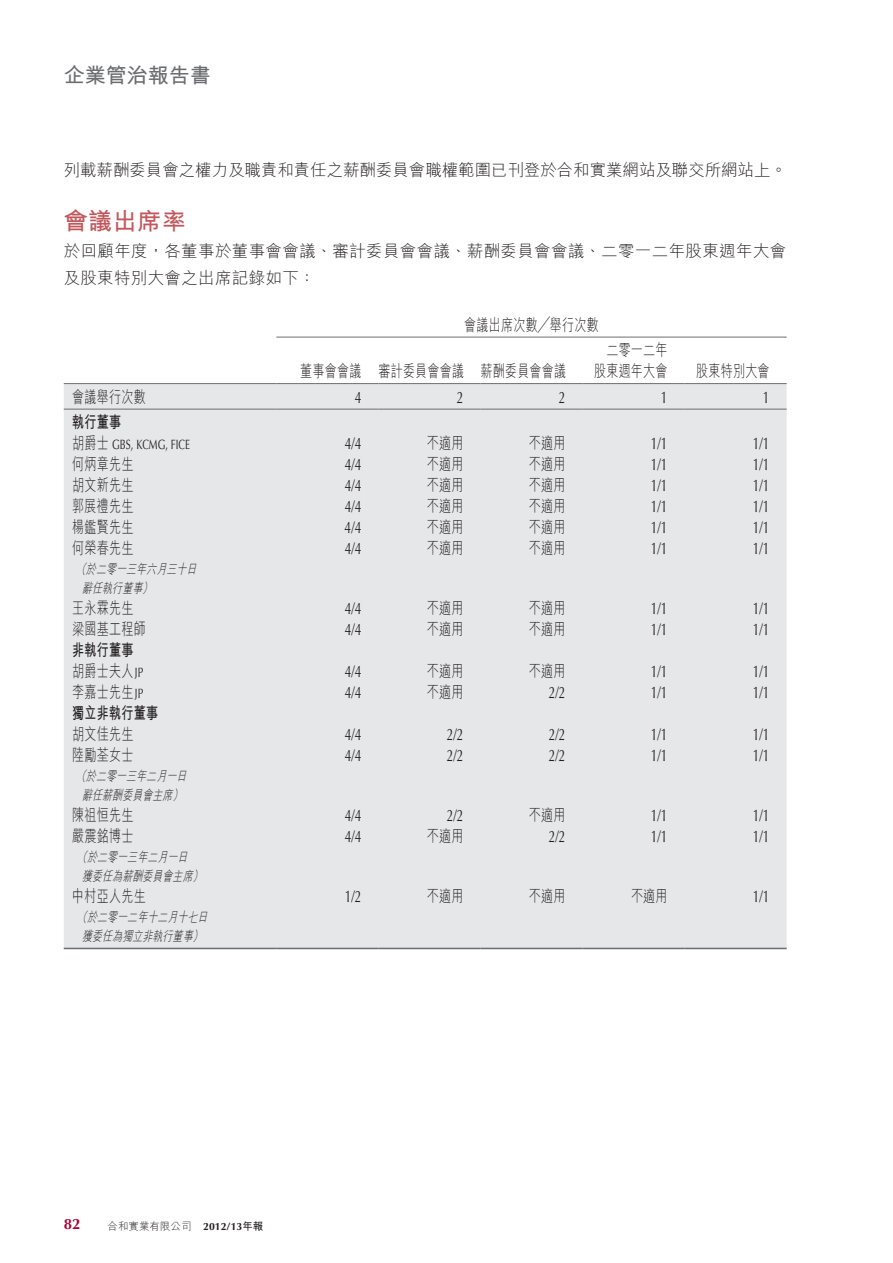
<style>
.page{position:relative;width:893px;height:1263px;background:#fff}
.page>*{position:absolute;margin:0;border:0;box-sizing:border-box;transform-origin:0 0}
.t1{font:700 24px "M Hei HK";letter-spacing:.02em;color:#c1585c}
.t2{font:700 21px "M Hei HK";color:#6c6d70}
.t3{font:300 16.5px/21px "M Hei HK";letter-spacing:.02em;color:#231f20;text-align:right;scale:.73 1}
.t4{font:16.5px "Optima LT Std";color:#231f20;scale:.73 1}
.t5{font:300 16.5px/27px "M Hei HK";letter-spacing:.02em;color:#231f20}
.t6{font:300 16.5px "M Hei HK";letter-spacing:-.005em;color:#231f20}
.t7{font:700 16.5px/21px "M Hei HK";letter-spacing:.02em;color:#231f20;scale:.73 1}
.t8{font:700 15px "Optima LT Std";color:#ab0333}
.t9{font:italic 300 13.5px/19.5px "M Hei HK";color:#231f20;scale:.73 1}
.t10{font:13.5px "Optima LT Std";color:#231f20;scale:.73 1}
.t11{font:300 10.5px "M Hei HK";color:#231f20}
.s1{font-family:"M Hei HK";font-weight:300;font-size:16.5px}
.s2{font-weight:300}
.s3{font-family:"Optima LT Std";font-weight:400;font-size:13.5px}
.s4{font-family:"Optima LT Std";font-weight:700}
.s5{font-weight:700}
</style>
<div class="page">
<div style="left:64px;top:384px;width:723px;height:564px;background:#e6e7e9"></div>
<hr style="left:276px;top:337px;width:511px;height:1px;background:#6c6d70">
<hr style="left:64px;top:383px;width:212px;height:1px;background:#6c6d70">
<hr style="left:276px;top:383px;width:102px;height:1px;background:#6c6d70">
<hr style="left:378px;top:383px;width:102px;height:1px;background:#6c6d70">
<hr style="left:480px;top:383px;width:103px;height:1px;background:#6c6d70">
<hr style="left:583px;top:383px;width:102px;height:1px;background:#6c6d70">
<hr style="left:685px;top:383px;width:102px;height:1px;background:#6c6d70">
<hr style="left:64px;top:409px;width:212px;height:1px;background:#6c6d70">
<hr style="left:276px;top:409px;width:102px;height:1px;background:#6c6d70">
<hr style="left:378px;top:409px;width:102px;height:1px;background:#6c6d70">
<hr style="left:480px;top:409px;width:103px;height:1px;background:#6c6d70">
<hr style="left:583px;top:409px;width:102px;height:1px;background:#6c6d70">
<hr style="left:685px;top:409px;width:102px;height:1px;background:#6c6d70">
<hr style="left:64px;top:948px;width:212px;height:1px;background:#6c6d70">
<hr style="left:276px;top:948px;width:102px;height:1px;background:#6c6d70">
<hr style="left:378px;top:948px;width:102px;height:1px;background:#6c6d70">
<hr style="left:480px;top:948px;width:103px;height:1px;background:#6c6d70">
<hr style="left:583px;top:948px;width:102px;height:1px;background:#6c6d70">
<hr style="left:685px;top:948px;width:102px;height:1px;background:#6c6d70">
<p class="t2" style="left:64px;top:60px;width:148px">企業管治報告書</p>
<p class="t6" style="left:64px;top:162px;width:725px">列載薪酬委員會之權力及職責和責任之薪酬委員會職權範圍已刊登於合和實業網站及聯交所網站上。</p>
<h1 class="t1" style="left:64px;top:204px;width:123px">會議出席率</h1>
<p class="t5" style="left:64px;top:238px;width:724px">於回顧年度，各董事於董事會會議、審計委員會會議、薪酬委員會會議、二零一二年股東週年大會及股東特別大會之出席記錄如下：</p>
<p class="t3" style="left:464px;top:314px;width:186px">會議出席次數╱舉行次數</p>
<p class="t3" style="left:300px;top:361px;width:366px">董事會會議 審計委員會會議 薪酬委員會會議</p>
<p class="t3" style="left:594px;top:340px;width:102px">二零一二年股東週年大會</p>
<p class="t3" style="left:696px;top:361px;width:102px">股東特別大會</p>
<p class="t3" style="left:72px;top:386px;width:102px">會議舉行次數</p>
<p class="t4" style="left:355px;top:388px;width:11px">4</p>
<p class="t4" style="left:457px;top:388px;width:11px">2</p>
<p class="t4" style="left:559px;top:388px;width:11px">2</p>
<p class="t4" style="left:661px;top:388px;width:11px">1</p>
<p class="t4" style="left:763px;top:388px;width:11px">1</p>
<p class="t7" style="left:72px;top:410px;width:68px">執行董事</p>
<p class="t10" style="left:72px;top:437px;width:163px"><span class="s1">胡爵士</span> GBS, KCMG, FICE</p>
<p class="t4" style="left:345px;top:434px;width:24px">4/4</p>
<p class="t3" style="left:427px;top:433px;width:52px">不適用</p>
<p class="t3" style="left:529px;top:433px;width:52px">不適用</p>
<p class="t4" style="left:651px;top:434px;width:24px">1/1</p>
<p class="t4" style="left:753px;top:434px;width:24px">1/1</p>
<p class="t3" style="left:72px;top:454px;width:85px">何炳章先生</p>
<p class="t4" style="left:345px;top:455px;width:24px">4/4</p>
<p class="t3" style="left:427px;top:454px;width:52px">不適用</p>
<p class="t3" style="left:529px;top:454px;width:52px">不適用</p>
<p class="t4" style="left:651px;top:455px;width:24px">1/1</p>
<p class="t4" style="left:753px;top:455px;width:24px">1/1</p>
<p class="t3" style="left:72px;top:475px;width:85px">胡文新先生</p>
<p class="t4" style="left:345px;top:476px;width:24px">4/4</p>
<p class="t3" style="left:427px;top:475px;width:52px">不適用</p>
<p class="t3" style="left:529px;top:475px;width:52px">不適用</p>
<p class="t4" style="left:651px;top:476px;width:24px">1/1</p>
<p class="t4" style="left:753px;top:476px;width:24px">1/1</p>
<p class="t3" style="left:72px;top:496px;width:85px">郭展禮先生</p>
<p class="t4" style="left:345px;top:497px;width:24px">4/4</p>
<p class="t3" style="left:427px;top:496px;width:52px">不適用</p>
<p class="t3" style="left:529px;top:496px;width:52px">不適用</p>
<p class="t4" style="left:651px;top:497px;width:24px">1/1</p>
<p class="t4" style="left:753px;top:497px;width:24px">1/1</p>
<p class="t3" style="left:72px;top:517px;width:85px">楊鑑賢先生</p>
<p class="t4" style="left:345px;top:518px;width:24px">4/4</p>
<p class="t3" style="left:427px;top:517px;width:52px">不適用</p>
<p class="t3" style="left:529px;top:517px;width:52px">不適用</p>
<p class="t4" style="left:651px;top:518px;width:24px">1/1</p>
<p class="t4" style="left:753px;top:518px;width:24px">1/1</p>
<p class="t3" style="left:72px;top:538px;width:85px">何榮春先生</p>
<p class="t9" style="left:82px;top:559px;width:162px;text-indent:-6px">（於二零一三年六月三十日辭任執行董事）</p>
<p class="t4" style="left:345px;top:539px;width:24px">4/4</p>
<p class="t3" style="left:427px;top:538px;width:52px">不適用</p>
<p class="t3" style="left:529px;top:538px;width:52px">不適用</p>
<p class="t4" style="left:651px;top:539px;width:24px">1/1</p>
<p class="t4" style="left:753px;top:539px;width:24px">1/1</p>
<p class="t3" style="left:72px;top:597px;width:85px">王永霖先生</p>
<p class="t4" style="left:345px;top:599px;width:24px">4/4</p>
<p class="t3" style="left:427px;top:597px;width:52px">不適用</p>
<p class="t3" style="left:529px;top:597px;width:52px">不適用</p>
<p class="t4" style="left:651px;top:599px;width:24px">1/1</p>
<p class="t4" style="left:753px;top:599px;width:24px">1/1</p>
<p class="t3" style="left:72px;top:618px;width:102px">梁國基工程師</p>
<p class="t4" style="left:345px;top:620px;width:24px">4/4</p>
<p class="t3" style="left:427px;top:618px;width:52px">不適用</p>
<p class="t3" style="left:529px;top:618px;width:52px">不適用</p>
<p class="t4" style="left:651px;top:620px;width:24px">1/1</p>
<p class="t4" style="left:753px;top:620px;width:24px">1/1</p>
<p class="t7" style="left:72px;top:638px;width:99px">非執行董事<span class="s2">胡爵士夫人</span><span class="s3">JP</span></p>
<p class="t4" style="left:345px;top:662px;width:24px">4/4</p>
<p class="t3" style="left:427px;top:660px;width:52px">不適用</p>
<p class="t3" style="left:529px;top:660px;width:52px">不適用</p>
<p class="t4" style="left:651px;top:662px;width:24px">1/1</p>
<p class="t4" style="left:753px;top:662px;width:24px">1/1</p>
<p class="t3" style="left:72px;top:681px;width:99px">李嘉士先生<span class="s3">JP</span></p>
<p class="t4" style="left:345px;top:683px;width:24px">4/4</p>
<p class="t3" style="left:427px;top:681px;width:52px">不適用</p>
<p class="t4" style="left:549px;top:683px;width:24px">2/2</p>
<p class="t4" style="left:651px;top:683px;width:24px">1/1</p>
<p class="t4" style="left:753px;top:683px;width:24px">1/1</p>
<p class="t7" style="left:72px;top:701px;width:119px">獨立非執行董事</p>
<p class="t3" style="left:72px;top:723px;width:85px">胡文佳先生</p>
<p class="t4" style="left:345px;top:725px;width:24px">4/4</p>
<p class="t4" style="left:447px;top:725px;width:24px">2/2</p>
<p class="t4" style="left:549px;top:725px;width:24px">2/2</p>
<p class="t4" style="left:651px;top:725px;width:24px">1/1</p>
<p class="t4" style="left:753px;top:725px;width:24px">1/1</p>
<p class="t3" style="left:72px;top:744px;width:85px">陸勵荃女士</p>
<p class="t9" style="left:76px;top:766px;width:156px;text-align:center">（於二零一三年二月一日辭任薪酬委員會主席）</p>
<p class="t4" style="left:345px;top:746px;width:24px">4/4</p>
<p class="t4" style="left:447px;top:746px;width:24px">2/2</p>
<p class="t4" style="left:549px;top:746px;width:24px">2/2</p>
<p class="t4" style="left:651px;top:746px;width:24px">1/1</p>
<p class="t4" style="left:753px;top:746px;width:24px">1/1</p>
<p class="t3" style="left:72px;top:804px;width:85px">陳祖恒先生</p>
<p class="t4" style="left:345px;top:805px;width:24px">4/4</p>
<p class="t4" style="left:447px;top:805px;width:24px">2/2</p>
<p class="t3" style="left:529px;top:804px;width:52px">不適用</p>
<p class="t4" style="left:651px;top:805px;width:24px">1/1</p>
<p class="t4" style="left:753px;top:805px;width:24px">1/1</p>
<p class="t3" style="left:72px;top:825px;width:85px">嚴震銘博士</p>
<p class="t4" style="left:345px;top:826px;width:24px">4/4</p>
<p class="t3" style="left:427px;top:825px;width:52px">不適用</p>
<p class="t4" style="left:549px;top:826px;width:24px">2/2</p>
<p class="t4" style="left:651px;top:826px;width:24px">1/1</p>
<p class="t4" style="left:753px;top:826px;width:24px">1/1</p>
<p class="t9" style="left:82px;top:847px;width:170px;text-indent:-5px">（於二零一三年二月一日獲委任為薪酬委員會主席）</p>
<p class="t3" style="left:72px;top:885px;width:102px">中村亞人先生</p>
<p class="t4" style="left:345px;top:886px;width:24px">1/2</p>
<p class="t3" style="left:427px;top:885px;width:52px">不適用</p>
<p class="t3" style="left:529px;top:885px;width:52px">不適用</p>
<p class="t3" style="left:631px;top:885px;width:52px">不適用</p>
<p class="t4" style="left:753px;top:886px;width:24px">1/1</p>
<p class="t9" style="left:77px;top:907px;width:184px;text-align:center">（於二零一二年十二月十七日獲委任為獨立非執行董事）</p>
<p class="t8" style="left:64px;top:1215px;width:18px">82</p>
<p class="t11" style="left:108px;top:1221px;width:157px">合和實業有限公司 <span class="s4">2012/13</span><span class="s5">年報</span></p>
</div>
